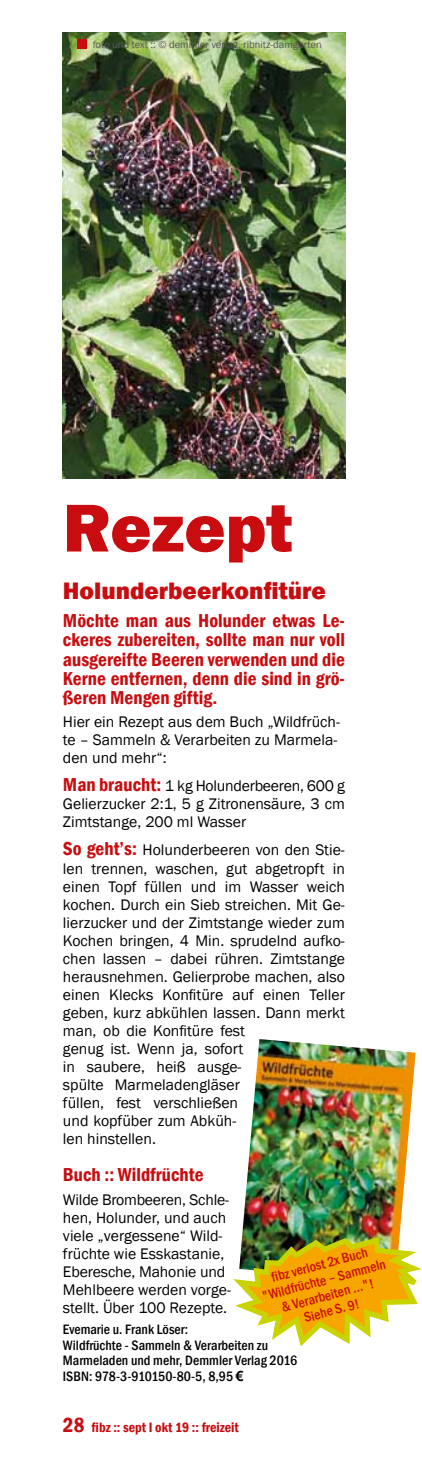
<style>
.page{position:relative;width:422px;height:1474px;background:#fff}
.page>*{position:absolute;margin:0;border:0;box-sizing:border-box;transform-origin:0 0}
.t1{font:800 70px "Franklin Gothic";color:#c90c0f}
.t2{font:800 24.5px "Franklin Gothic";color:#c90c0f}
.t3{font:600 condensed 19.25px/19.2px "Franklin Gothic";color:#c90c0f;text-align:justify}
.t4{font:15.75px/18px "Franklin Gothic";color:#000}
.t5{font:500 condensed 14px/15.8px "Franklin Gothic";color:#000}
.t6{font:500 condensed 14px/15.8px "Franklin Gothic";color:#c90c0f;text-align:center}
.t7{font:600 condensed 14px "Franklin Gothic";color:#c90c0f}
.t8{font:10.5px "Franklin Gothic";color:#575756}
.s1{font-weight:600;font-stretch:condensed;font-size:19.25px;color:#c90c0f}
.s2{font-family:"Arial";font-weight:700;font-stretch:normal}
.s3{font-size:21px}
</style>
<div class="page">
<img style="left:63px;top:32px;width:283px;height:447px">
<img style="left:242px;top:1039px;width:173px;height:194px">
<svg style="left:233px;top:1233px;width:189px;height:114px"></svg>
<div style="left:77px;top:39px;width:10px;height:10px;background:#c90c0f"></div>
<p class="t8" style="left:93px;top:38px;width:230px">foto und text :: © demmler verlag, ribnitz-damgarten</p>
<h1 class="t1" style="left:63px;top:482px;width:231px">Rezept</h1>
<h2 class="t2" style="left:63px;top:575px;width:264px">Holunderbeerkonfitüre</h2>
<p class="t3" style="left:63px;top:610px;width:283px">Möchte man aus Holunder etwas Le&shy;ckeres zubereiten, sollte man nur voll ausgereifte Beeren verwenden und die Kerne entfernen, denn die sind in grö&shy;ßeren Mengen giftig.</p>
<p class="t4" style="left:63px;top:713px;width:278px">Hier ein Rezept aus dem Buch „Wildfrüch&shy;te – Sammeln &amp; Verarbeiten zu Marmela&shy;den und mehr“:</p>
<p class="t4" style="left:63px;top:777px;width:283px;text-align:justify"><span class="s1">Man braucht:</span> 1 kg Holunderbeeren, 600 g Gelierzucker 2:1, 5 g Zitronensäure, 3 cm Zimtstange, 200 ml Wasser</p>
<p class="t4" style="left:63px;top:841px;width:283px"><span class="s1">So geht’s:</span> Holunderbeeren von den Stie&shy;len trennen, waschen, gut abgetropft in einen Topf füllen und im Wasser weich kochen. Durch ein Sieb streichen. Mit Ge&shy;lierzucker und der Zimtstange wieder zum Kochen bringen, 4 Min. sprudelnd aufko&shy;chen lassen – dabei rühren. Zimtstange herausnehmen. Gelierprobe machen, also einen Klecks Konfitüre auf einen Teller geben, kurz abkühlen lassen. Dann merkt man, ob die Konfitüre fest<br>genug ist. Wenn ja, sofort<br>in saubere, heiß ausge-<br>spülte Marmeladengläser<br>füllen, fest verschließen<br>und kopfüber zum Abküh-<br>len hinstellen.</p>
<p class="t3" style="left:63px;top:1164px;width:142px">Buch :: Wildfrüchte</p>
<p class="t4" style="left:63px;top:1190px;width:169px">Wilde Brombeeren, Schle&shy;hen, Holunder, und auch viele „vergessene“ Wild&shy;früchte wie Esskastanie,<br>Eberesche, Mahonie und<br>Mehlbeere werden vorge&shy;stellt. Über 100 Rezepte.</p>
<p class="t5" style="left:63px;top:1321px;width:236px">Evemarie u. Frank Löser:<br>Wildfrüchte - Sammeln &amp; Verarbeiten zu Marmeladen und mehr, Demmler Verlag 2016<br>ISBN: 978-3-910150-80-5, 8,95 <span class="s2">€</span></p>
<p class="t6" style="left:255px;top:1273px;width:129px;rotate:-15deg">fibz verlost 2x Buch "Wildfrüchte – Sammeln &amp; Verarbeiten ..."!<br>Siehe S. 9!</p>
<p class="t7" style="left:63px;top:1417px;width:177px"><span class="s3">28</span> fibz :: sept I okt 19 :: freizeit</p>
</div>
